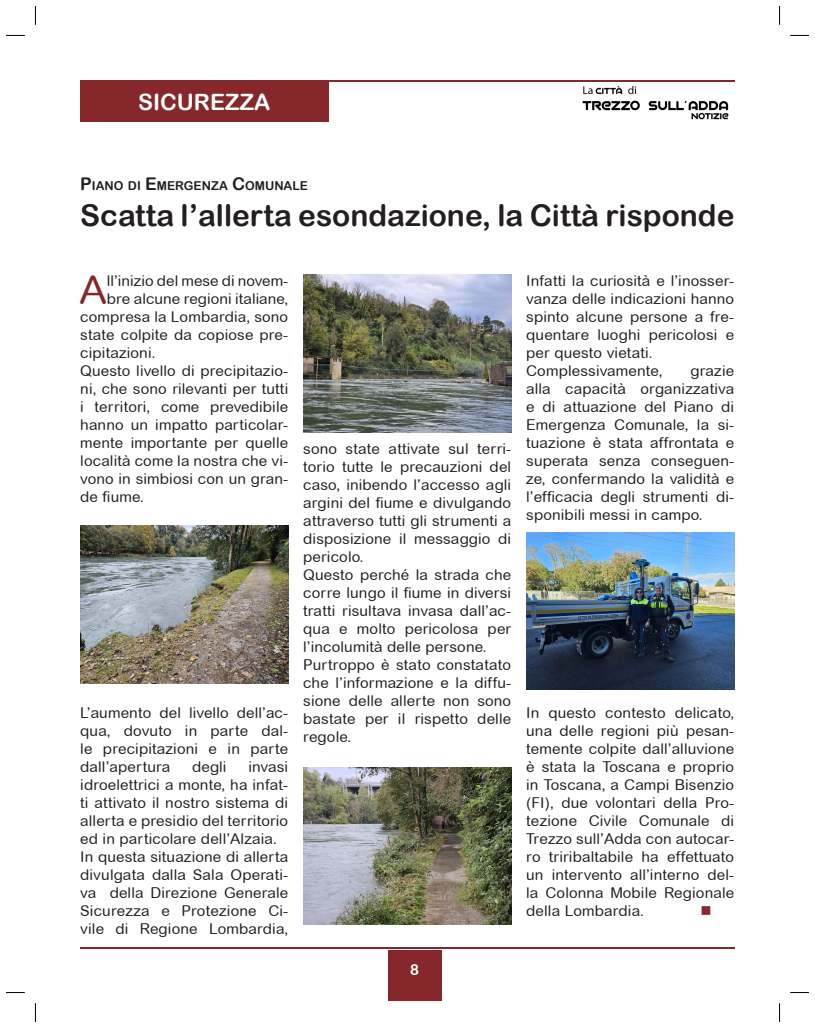
<style>
.page{position:relative;width:815px;height:1028px;background:#fff}
.page>*{position:absolute;margin:0;border:0;box-sizing:border-box;transform-origin:0 0}
.t1{font:39.75px "Arial Rounded MT";color:#86272b}
.t2{font:30px "Arial Rounded MT Bold";color:#231f20}
.t3{font:22.5px "Arial Rounded MT Bold";color:#fff}
.t4{font:15px/18px "Arial Rounded MT";letter-spacing:.01em;color:#231f20;text-align:justify}
.t5{font:15px "Arial Rounded MT Bold";color:#fff}
.t6{font:15px "Wingdings";color:#86272b}
.t7{font:12.25px "Arial Rounded MT Bold";color:#231f20}
.s1{font-size:17.5px}
</style>
<div class="page">
<hr style="left:80px;top:80px;width:655px;height:2px;background:#86272b">
<div style="left:80px;top:82px;width:248px;height:40px;background:#86272b"></div>
<img style="left:582px;top:85px;width:147px;height:35px">
<div style="left:388px;top:950px;width:53px;height:51px;background:#86272b"></div>
<hr style="left:80px;top:947px;width:655px;height:2px;background:#86272b">
<img style="left:303px;top:275px;width:208px;height:157px">
<img style="left:80px;top:526px;width:208px;height:157px">
<img style="left:303px;top:767px;width:208px;height:158px">
<img style="left:526px;top:532px;width:208px;height:158px">
<svg style="left:6px;top:35px;width:19px;height:1px"></svg>
<svg style="left:790px;top:35px;width:19px;height:1px"></svg>
<svg style="left:6px;top:992px;width:19px;height:1px"></svg>
<svg style="left:790px;top:992px;width:19px;height:1px"></svg>
<svg style="left:35px;top:6px;width:1px;height:19px"></svg>
<svg style="left:35px;top:1003px;width:1px;height:19px"></svg>
<svg style="left:779px;top:6px;width:1px;height:19px"></svg>
<svg style="left:779px;top:1003px;width:1px;height:19px"></svg>
<h3 class="t3" style="left:138px;top:89px;width:134px">SICUREZZA</h3>
<p class="t7" style="left:80px;top:179px;width:229px"><span class="s1">P</span>IANO DI <span class="s1">E</span>MERGENZA <span class="s1">C</span>OMUNALE</p>
<h2 class="t2" style="left:80px;top:198px;width:656px">Scatta l’allerta esondazione, la Città risponde</h2>
<h1 class="t1" style="left:80px;top:266px;width:29px">A</h1>
<p class="t4" style="left:107px;top:271px;width:183px">ll’inizio del mese di novem-</p>
<p class="t4" style="left:107px;top:289px;width:183px">bre alcune regioni italiane,</p>
<p class="t4" style="left:80px;top:307px;width:209px">compresa la Lombardia, sono</p>
<p class="t4" style="left:80px;top:325px;width:209px">state colpite da copiose pre-</p>
<p class="t4" style="left:80px;top:343px;width:77px">cipitazioni.</p>
<p class="t4" style="left:80px;top:361px;width:209px">Questo livello di precipitazio-</p>
<p class="t4" style="left:80px;top:379px;width:210px">ni, che sono rilevanti per tutti</p>
<p class="t4" style="left:80px;top:397px;width:209px">i territori, come prevedibile</p>
<p class="t4" style="left:80px;top:415px;width:209px">hanno un impatto particolar-</p>
<p class="t4" style="left:80px;top:433px;width:209px">mente importante per quelle</p>
<p class="t4" style="left:80px;top:451px;width:209px">località come la nostra che vi-</p>
<p class="t4" style="left:80px;top:469px;width:209px">vono in simbiosi con un gran-</p>
<p class="t4" style="left:80px;top:487px;width:65px">de fiume.</p>
<p class="t4" style="left:80px;top:703px;width:209px">L’aumento del livello dell’ac&shy;qua, dovuto in parte dal&shy;le precipitazioni e in parte dall’apertura</p>
<p class="t4" style="left:192px;top:757px;width:36px">degli</p>
<p class="t4" style="left:80px;top:757px;width:209px;text-align:left;text-indent:168px">invasi idroelettrici a monte, ha infat&shy;ti attivato il nostro sistema di allerta e presidio del territorio ed in particolare dell’Alzaia.<br>In questa situazione di allerta divulgata dalla Sala Operati&shy;va della Direzione Generale<br>Sicurezza e Protezione Ci&shy;vile di Regione Lombardia,</p>
<p class="t4" style="left:303px;top:439px;width:209px;text-align:left">sono state attivate sul terri&shy;torio tutte le precauzioni del caso, inibendo l’accesso agli argini del fiume e divulgando attraverso tutti gli strumenti a disposizione il messaggio di pericolo.<br>Questo perché la strada che corre lungo il fiume in diversi tratti risultava invasa dall’ac&shy;qua e molto pericolosa per l’incolumità delle persone.<br>Purtroppo è stato constatato che l’informazione e la diffu&shy;sione delle allerte non sono bastate per il rispetto delle regole.</p>
<p class="t4" style="left:526px;top:271px;width:209px;text-align:left">Infatti la curiosità e l’inosser&shy;vanza delle indicazioni hanno spinto alcune persone a fre&shy;quentare luoghi pericolosi e per questo vietati.<br>Complessivamente,</p>
<p class="t4" style="left:526px;top:361px;width:209px;text-indent:164px">grazie alla capacità organizzativa e di attuazione del Piano di Emergenza Comunale, la si&shy;tuazione è stata affrontata e superata senza conseguen&shy;ze, confermando la validità e l’efficacia degli strumenti di&shy;sponibili messi in campo.</p>
<p class="t4" style="left:526px;top:703px;width:209px">In questo contesto delicato, una delle regioni più pesan&shy;temente colpite dall’alluvione è stata la Toscana e proprio in Toscana, a Campi Bisenzio (FI), due volontari della Pro&shy;tezione Civile Comunale di Trezzo sull’Adda con autocar&shy;ro triribaltabile ha effettuato un intervento all’interno del&shy;la Colonna Mobile Regionale della Lombardia.</p>
<p class="t6" style="left:701px;top:902px;width:13px">■</p>
<p class="t5" style="left:410px;top:961px;width:10px">8</p>
</div>
